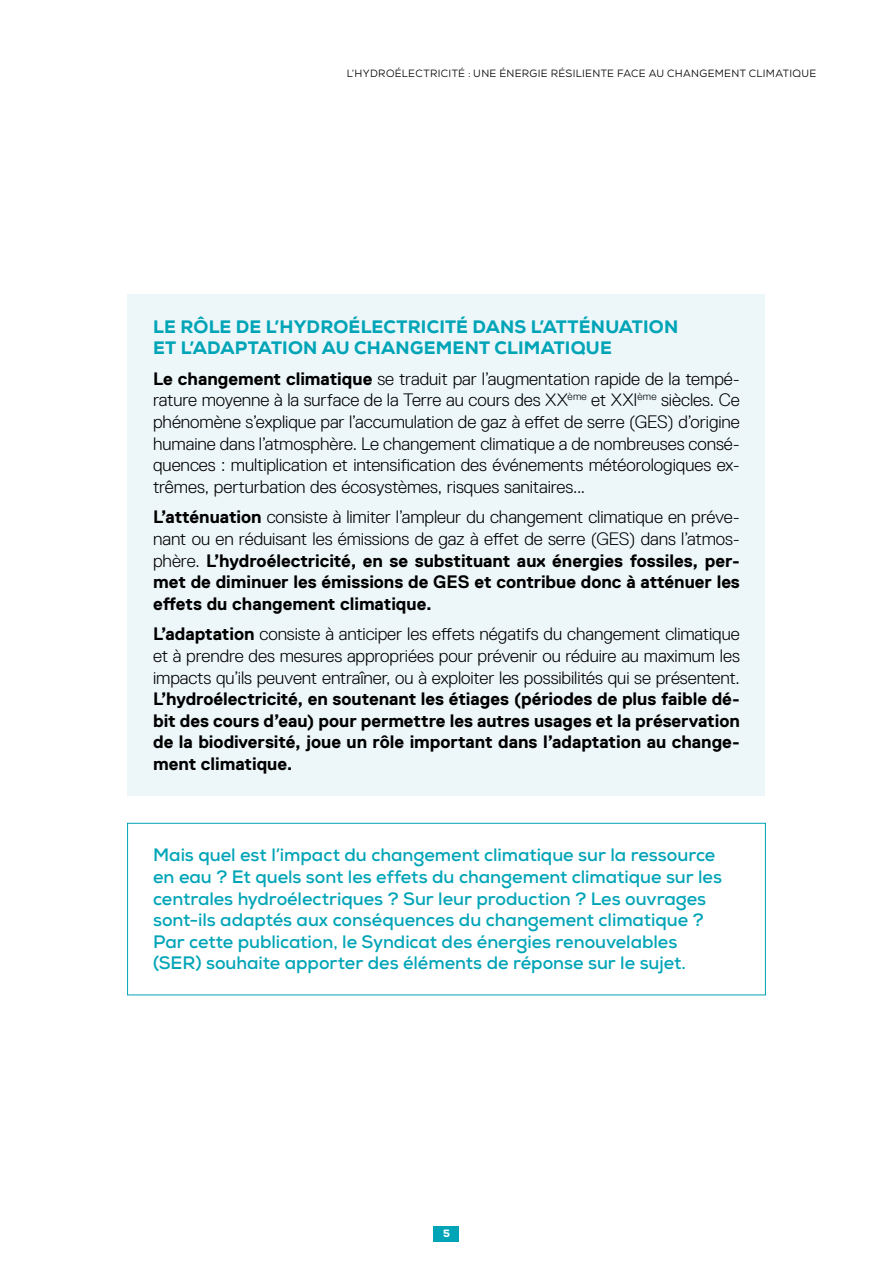
<style>
.page{position:relative;width:893px;height:1263px;background:#fff}
.page>*{position:absolute;margin:0;border:0;box-sizing:border-box;transform-origin:0 0}
.t1{font:300 18px/21.6px "Replica";letter-spacing:-.005em;color:#000;text-align:justify}
.t2{font:700 18px/21.6px "Replica";letter-spacing:-.005em;color:#000;text-align:justify}
.t3{font:700 18px/21.6px "Nexa";letter-spacing:-.005em;color:#00a4b7}
.t4{font:800 18px/21.6px "Nexa";letter-spacing:.01em;color:#00a4b7}
.t5{font:10.5px "Nexa";letter-spacing:.03em;color:#000}
.t6{font:800 10.5px "Nexa";color:#fff}
.s1{font-weight:700}
.s2{font-weight:300}
</style>
<div class="page">
<div style="left:434px;top:1226px;width:25px;height:16px;background:#00a4b7"></div>
<div style="left:127px;top:823px;width:639px;height:172px;border:1px solid #00a4b7"></div>
<div style="left:128px;top:294px;width:637px;height:502px;background:#edf7f9"></div>
<p class="t5" style="left:347px;top:66px;width:471px">L’HYDROÉLECTRICITÉ : UNE ÉNERGIE RÉSILIENTE FACE AU CHANGEMENT CLIMATIQUE</p>
<p class="t4" style="left:153px;top:316px;width:527px">LE RÔLE DE L’HYDROÉLECTRICITÉ DANS L’ATTÉNUATION<br>ET L’ADAPTATION AU CHANGEMENT CLIMATIQUE</p>
<p class="t1" style="left:153px;top:368px;width:588px"><span class="s1">Le changement climatique</span> se traduit par l’augmentation rapide de la tempé&shy;rature moyenne à la surface de la Terre au cours des XX<sup>ème</sup> et XXI<sup>ème</sup> siècles. Ce phénomène s’explique par l’accumulation de gaz à effet de serre (GES) d’origine humaine dans l’atmosphère. Le changement climatique a de nombreuses consé&shy;quences : multiplication et intensification des événements météorologiques ex&shy;trêmes, perturbation des écosystèmes, risques sanitaires...</p>
<p class="t2" style="left:153px;top:506px;width:588px">L’atténuation <span class="s2">consiste à limiter l’ampleur du changement climatique en préve&shy;nant ou en réduisant les émissions de gaz à effet de serre (GES) dans l’atmos&shy;phère.</span> L’hydroélectricité, en se substituant aux énergies fossiles, per&shy;met de diminuer les émissions de GES et contribue donc à atténuer les effets du changement climatique.</p>
<p class="t1" style="left:153px;top:623px;width:588px"><span class="s1">L’adaptation</span> consiste à anticiper les effets négatifs du changement climatique et à prendre des mesures appropriées pour prévenir ou réduire au maximum les impacts qu’ils peuvent entraîner, ou à exploiter les possibilités qui se présentent.</p>
<p class="t2" style="left:153px;top:688px;width:588px">L’hydroélectricité, en soutenant les étiages (périodes de plus faible dé&shy;bit des cours d’eau) pour permettre les autres usages et la préservation de la biodiversité, joue un rôle important dans l’adaptation au change&shy;ment climatique.</p>
<p class="t3" style="left:153px;top:844px;width:570px">Mais quel est l’impact du changement climatique sur la ressource en eau ? Et quels sont les effets du changement climatique sur les centrales hydroélectriques ? Sur leur production ? Les ouvrages sont-ils adaptés aux conséquences du changement climatique ?<br>Par cette publication, le Syndicat des énergies renouvelables (SER) souhaite apporter des éléments de réponse sur le sujet.</p>
<p class="t6" style="left:443px;top:1227px;width:8px">5</p>
</div>
